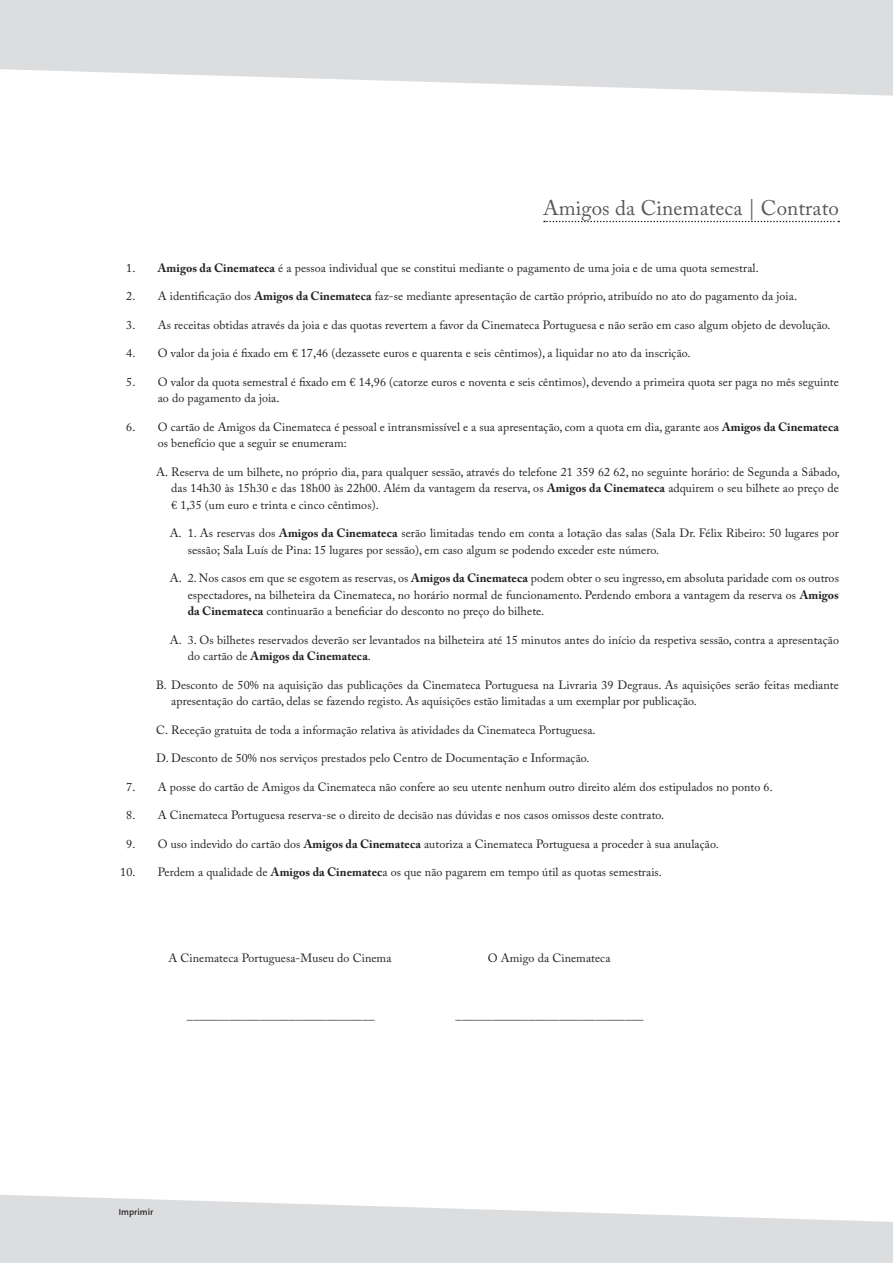
<style>
.page{position:relative;width:893px;height:1263px;background:#fff}
.page>*{position:absolute;margin:0;border:0;box-sizing:border-box;transform-origin:0 0}
.Head{font:21px "Adobe Caslon Pro";letter-spacing:.005em;color:#57585a}
.contrato{font:12px/16.5px "Adobe Caslon Pro";letter-spacing:.005em;color:#231f20}
.EM_COLAB{font:600 9px "The Sans B6";letter-spacing:.005em;color:#231f20}
.s1{font-weight:700}
</style>
<div class="page">
<svg style="left:0;top:1195px;width:893px;height:68px;fill:#dcdddf"></svg>
<svg style="left:0;top:0;width:893px;height:96px;background:#e0e1e3"></svg>
<svg style="left:544px;top:221px;width:295px;height:1px"></svg>
<p class="Head" style="left:543px;top:195px;width:297px">Amigos da Cinemateca | Contrato</p>
<p class="contrato" style="left:126px;top:259px;width:634px">1. <span class="s1">Amigos da Cinemateca</span> é a pessoa individual que se constitui mediante o pagamento de uma joia e de uma quota semestral.</p>
<p class="contrato" style="left:126px;top:288px;width:672px">2. A identificação dos <span class="s1">Amigos da Cinemateca</span> faz-se mediante apresentação de cartão próprio, atribuído no ato do pagamento da joia.</p>
<p class="contrato" style="left:126px;top:316px;width:706px">3. As receitas obtidas através da joia e das quotas revertem a favor da Cinemateca Portuguesa e não serão em caso algum objeto de devolução.</p>
<p class="contrato" style="left:126px;top:345px;width:566px">4. O valor da joia é fixado em € 17,46 (dezassete euros e quarenta e seis cêntimos), a liquidar no ato da inscrição.</p>
<p class="contrato" style="left:158px;top:373px;width:683px;text-indent:-32px">5. O valor da quota semestral é fixado em € 14,96 (catorze euros e noventa e seis cêntimos), devendo a primeira quota ser paga no mês seguinte ao do pagamento da joia.</p>
<p class="contrato" style="left:158px;top:418px;width:683px;text-indent:-32px">6. O cartão de Amigos da Cinemateca é pessoal e intransmissível e a sua apresentação, com a quota em dia, garante aos <span class="s1">Amigos da Cinemateca </span>os benefício que a seguir se enumeram:</p>
<p class="contrato" style="left:171px;top:463px;width:670px;text-align:justify;text-indent:-15px">A. Reserva de um bilhete, no próprio dia, para qualquer sessão, através do telefone 21 359 62 62, no seguinte horário: de Segunda a Sábado, das 14h30 às 15h30 e das 18h00 às 22h00. Além da vantagem da reserva, os <span class="s1">Amigos da Cinemateca</span> adquirem o seu bilhete ao preço de € 1,35 (um euro e trinta e cinco cêntimos).</p>
<p class="contrato" style="left:188px;top:525px;width:653px;text-indent:-18px">A. 1. As reservas dos <span class="s1">Amigos da Cinemateca</span> serão limitadas tendo em conta a lotação das salas (Sala Dr. Félix Ribeiro: 50 lugares por sessão; Sala Luís de Pina: 15 lugares por sessão), em caso algum se podendo exceder este número.</p>
<p class="contrato" style="left:188px;top:570px;width:653px;text-align:justify;text-indent:-18px">A. 2. Nos casos em que se esgotem as reservas, os <span class="s1">Amigos da Cinemateca</span> podem obter o seu ingresso, em absoluta paridade com os outros espectadores, na bilheteira da Cinemateca, no horário normal de funcionamento. Perdendo embora a vantagem da reserva os <span class="s1">Amigos da Cinemateca</span> continuarão a beneficiar do desconto no preço do bilhete.</p>
<p class="contrato" style="left:188px;top:631px;width:653px;text-indent:-18px">A. 3. Os bilhetes reservados deverão ser levantados na bilheteira até 15 minutos antes do início da respetiva sessão, contra a apresentação do cartão de <span class="s1">Amigos da Cinemateca</span>.</p>
<p class="contrato" style="left:171px;top:676px;width:669px;text-indent:-15px">B. Desconto de 50% na aquisição das publicações da Cinemateca Portuguesa na Livraria 39 Degraus. As aquisições serão feitas mediante apresentação do cartão, delas se fazendo registo. As aquisições estão limitadas a um exemplar por publicação.</p>
<p class="contrato" style="left:156px;top:721px;width:441px">C. Receção gratuita de toda a informação relativa às atividades da Cinemateca Portuguesa.</p>
<p class="contrato" style="left:156px;top:750px;width:435px">D. Desconto de 50% nos serviços prestados pelo Centro de Documentação e Informação.</p>
<p class="contrato" style="left:126px;top:778px;width:648px">7. A posse do cartão de Amigos da Cinemateca não confere ao seu utente nenhum outro direito além dos estipulados no ponto 6.</p>
<p class="contrato" style="left:126px;top:807px;width:539px">8. A Cinemateca Portuguesa reserva-se o direito de decisão nas dúvidas e nos casos omissos deste contrato.</p>
<p class="contrato" style="left:126px;top:835px;width:594px">9. O uso indevido do cartão dos <span class="s1">Amigos da Cinemateca</span> autoriza a Cinemateca Portuguesa a proceder à sua anulação.</p>
<p class="contrato" style="left:120px;top:864px;width:543px">10. Perdem a qualidade de <span class="s1">Amigos da Cinematec</span>a os que não pagarem em tempo útil as quotas semestrais.</p>
<p class="contrato" style="left:168px;top:949px;width:225px">A Cinemateca Portuguesa-Museu do Cinema</p>
<p class="contrato" style="left:488px;top:949px;width:124px">O Amigo da Cinemateca</p>
<p class="contrato" style="left:187px;top:1006px;width:189px">_______________________________</p>
<p class="contrato" style="left:456px;top:1006px;width:189px">_______________________________</p>
<p class="EM_COLAB" style="left:119px;top:1207px;width:36px">Imprimir</p>
</div>
